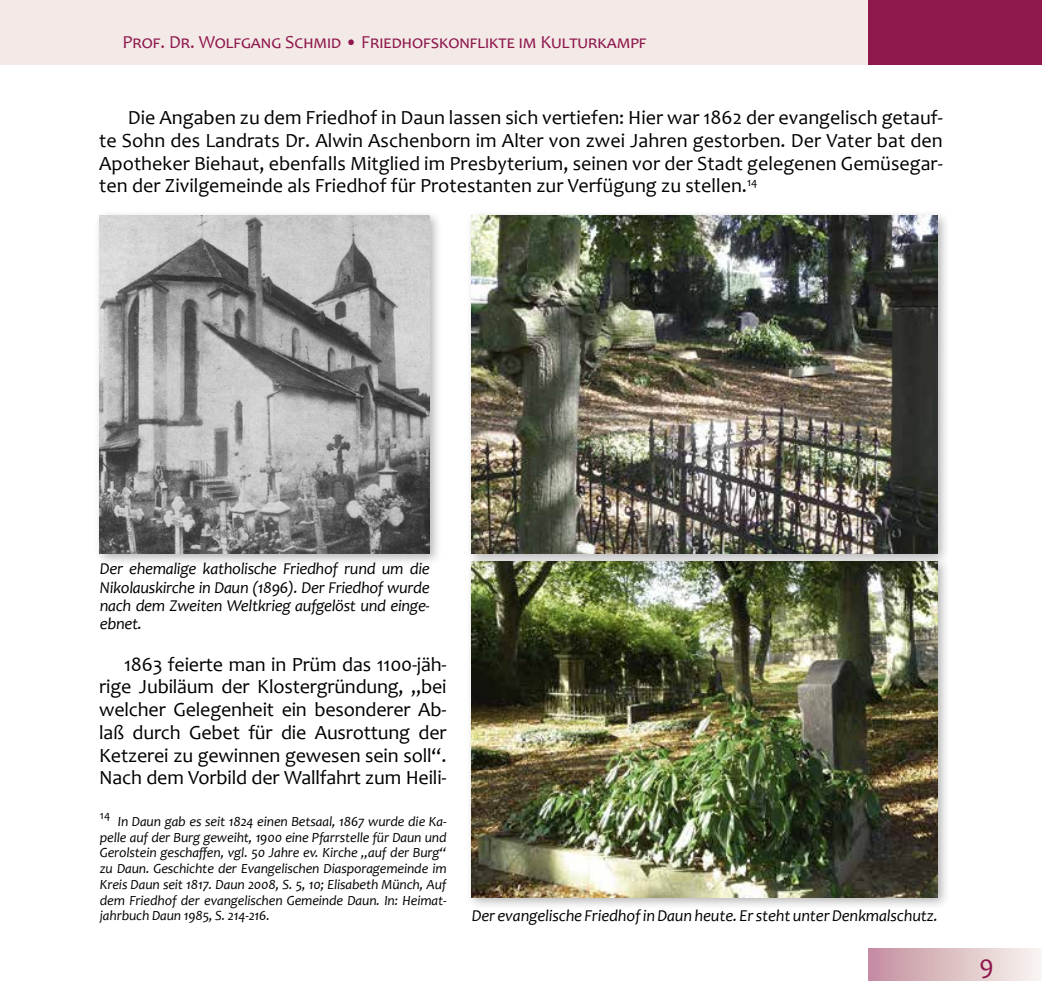
<style>
.page{position:relative;width:1042px;height:993px;background:#fff}
.page>*{position:absolute;margin:0;border:0;box-sizing:border-box;transform-origin:0 0}
.t1{font:26.6px "Candara";color:#8e174c}
.t2{font:20.12px/22.8px "Candara";letter-spacing:-.01em;color:#000;text-align:justify}
.t3{font:18.38px "Candara";color:#8e174c}
.t4{font:italic 16.62px/18.4px "Candara";letter-spacing:-.01em;color:#000;text-align:justify}
.t5{font:italic 14px/15.8px "Candara";letter-spacing:-.01em;color:#000;text-align:justify}
.t6{font:11.72px "Candara";color:#000}
</style>
<div class="page">
<div style="left:0;top:0;width:1042px;height:64px;background:#f3e9e7"></div>
<div style="left:868px;top:0;width:174px;height:64px;background:#8e174c"></div>
<div style="left:868px;top:947px;width:174px;height:33px;background:linear-gradient(to right,#c48e9e,#f8f6ef)"></div>
<div style="left:94px;top:209px;width:349px;height:357px;background:#000;opacity:.3"></div>
<img style="left:100px;top:215px;width:330px;height:338px">
<div style="left:465px;top:554px;width:486px;height:356px;background:#000;opacity:.3"></div>
<img style="left:471px;top:566px;width:467px;height:331px">
<div style="left:465px;top:209px;width:486px;height:357px;background:#000;opacity:.3"></div>
<img style="left:471px;top:215px;width:467px;height:338px">
<p class="t3" style="left:122px;top:31px;width:525px">Prof. Dr. Wolfgang Schmid • Friedhofskonflikte im Kulturkampf</p>
<p class="t2" style="left:99px;top:106px;width:845px;text-indent:29px">Die Angaben zu dem Friedhof in Daun lassen sich vertiefen: Hier war 1862 der evangelisch getauf&shy;te Sohn des Landrats Dr. Alwin Aschenborn im Alter von zwei Jahren gestorben. Der Vater bat den Apotheker Biehaut, ebenfalls Mitglied im Presbyterium, seinen vor der Stadt gelegenen Gemüsegar&shy;ten der Zivilgemeinde als Friedhof für Protestanten zur Verfügung zu stellen.<sup>14</sup></p>
<p class="t4" style="left:100px;top:559px;width:331px">Der ehemalige katholische Friedhof rund um die Nikolauskirche in Daun (1896). Der Friedhof wurde nach dem Zweiten Weltkrieg aufgelöst und einge&shy;ebnet.</p>
<p class="t2" style="left:99px;top:652px;width:349px;text-indent:25px">1863 feierte man in Prüm das 1100-jäh&shy;rige Jubiläum der Klostergründung, „bei welcher Gelegenheit ein besonderer Ab&shy;laß durch Gebet für die Ausrottung der Ketzerei zu gewinnen gewesen sein soll“.<br>Nach dem Vorbild der Wallfahrt zum Heili-</p>
<p class="t6" style="left:100px;top:807px;width:12px">14</p>
<p class="t5" style="left:100px;top:812px;width:348px;text-indent:18px">In Daun gab es seit 1824 einen Betsaal, 1867 wurde die Ka&shy;pelle auf der Burg geweiht, 1900 eine Pfarrstelle für Daun und Gerolstein geschaffen, vgl. 50 Jahre ev. Kirche „auf der Burg“ zu Daun. Geschichte der Evangelischen Diasporagemeinde im Kreis Daun seit 1817. Daun 2008, S. 5, 10; Elisabeth Münch, Auf dem Friedhof der evangelischen Gemeinde Daun. In: Heimat&shy;jahrbuch Daun 1985, S. 214-216.</p>
<p class="t4" style="left:472px;top:905px;width:467px">Der evangelische Friedhof in Daun heute. Er steht unter Denkmalschutz.</p>
<h1 class="t1" style="left:979px;top:946px;width:16px">9</h1>
</div>
